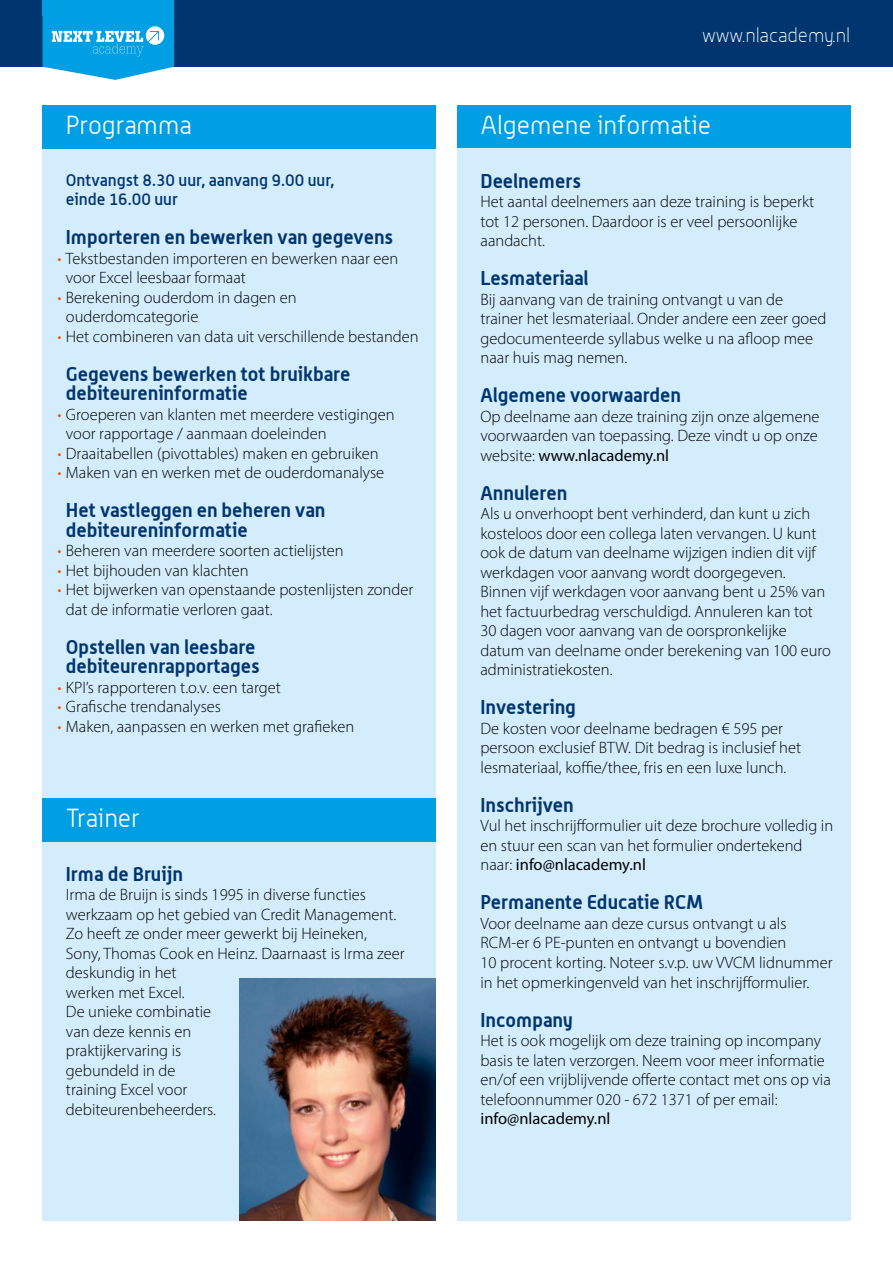
<style>
.page{position:relative;width:893px;height:1263px;background:#fff}
.page>*{position:absolute;margin:0;border:0;box-sizing:border-box;transform-origin:0 0}
.t1{font:300 25.5px "Alwyn";color:#fff}
.t2{font:700 19.5px/19.5px "Alwyn";color:#003570}
.t3{font:100 19.5px "Alwyn";color:#fff}
.t4{font:300 16.5px/19.5px "Myriad Pro";color:#000}
.t5{font:500 16.5px/19.5px "Alwyn";color:#003570}
.t6{font:16.5px "Myriad Pro";color:#000}
.s1{color:#ea5a06}
.s2{font-weight:400}
</style>
<div class="page">
<div style="left:43px;top:106px;width:393px;height:1114px;background:#d4edfc"></div>
<div style="left:457px;top:106px;width:393px;height:1114px;background:#d4edfc"></div>
<div style="left:43px;top:106px;width:393px;height:43px;background:#009ee3"></div>
<div style="left:43px;top:799px;width:393px;height:43px;background:#009ee3"></div>
<div style="left:457px;top:106px;width:393px;height:42px;background:#009ee3"></div>
<img style="left:239px;top:978px;width:197px;height:242px">
<div style="left:0;top:0;width:893px;height:67px;background:#003570"></div>
<svg style="left:43px;top:16px;width:131px;height:64px;background:#35b2e8"></svg>
<div style="left:43px;top:0;width:131px;height:16px;background:#009ee3"></div>
<h1 class="t1" style="left:66px;top:111px;width:127px">Programma</h1>
<p class="t5" style="left:66px;top:170px;width:270px">Ontvangst 8.30 uur, aanvang 9.00 uur, einde 16.00 uur</p>
<p class="t2" style="left:66px;top:227px;width:329px">Importeren en bewerken van gegevens</p>
<p class="t4" style="left:66px;top:248px;width:334px;text-indent:-8px"><span class="s1">•</span> Tekstbestanden importeren en bewerken naar een voor Excel leesbaar formaat</p>
<p class="t4" style="left:66px;top:287px;width:232px;text-indent:-8px"><span class="s1">•</span> Berekening ouderdom in dagen en ouderdomcategorie</p>
<p class="t4" style="left:57px;top:326px;width:363px"><span class="s1">•</span> Het combineren van data uit verschillende bestanden</p>
<p class="t2" style="left:66px;top:364px;width:286px">Gegevens bewerken tot bruikbare debiteureninformatie</p>
<p class="t4" style="left:66px;top:404px;width:330px;text-indent:-8px"><span class="s1">•</span> Groeperen van klanten met meerdere vestigingen voor rapportage / aanmaan doeleinden</p>
<p class="t4" style="left:57px;top:443px;width:323px"><span class="s1">•</span> Draaitabellen (pivottables) maken en gebruiken</p>
<p class="t4" style="left:57px;top:463px;width:328px"><span class="s1">•</span> Maken van en werken met de ouderdomanalyse</p>
<p class="t2" style="left:66px;top:500px;width:261px">Het vastleggen en beheren van debiteureninformatie</p>
<p class="t4" style="left:57px;top:541px;width:288px"><span class="s1">•</span> Beheren van meerdere soorten actielijsten</p>
<p class="t4" style="left:57px;top:560px;width:193px"><span class="s1">•</span> Het bijhouden van klachten</p>
<p class="t4" style="left:66px;top:580px;width:349px;text-indent:-8px"><span class="s1">•</span> Het bijwerken van openstaande postenlijsten zonder dat de informatie verloren gaat.</p>
<p class="t2" style="left:66px;top:637px;width:195px">Opstellen van leesbare debiteurenrapportages</p>
<p class="t4" style="left:57px;top:677px;width:225px"><span class="s1">•</span> KPI’s rapporteren t.o.v. een target</p>
<p class="t4" style="left:57px;top:697px;width:165px"><span class="s1">•</span> Grafische trendanalyses</p>
<p class="t4" style="left:57px;top:716px;width:298px"><span class="s1">•</span> Maken, aanpassen en werken met grafieken</p>
<h1 class="t1" style="left:66px;top:804px;width:76px">Trainer</h1>
<p class="t2" style="left:66px;top:863px;width:118px">Irma de Bruijn</p>
<p class="t4" style="left:66px;top:885px;width:340px">Irma de Bruijn is sinds 1995 in diverse functies werkzaam op het gebied van Credit Management.<br>Zo heeft ze onder meer gewerkt bij Heineken,<br>Sony, Thomas Cook en Heinz. Daarnaast is Irma zeer deskundig in het<br>werken met Excel.<br>De unieke combinatie<br>van deze kennis en<br>praktijkervaring is<br>gebundeld in de<br>training Excel voor<br>debiteurenbeheerders.</p>
<p class="t3" style="left:702px;top:25px;width:150px">www.nlacademy.nl</p>
<h1 class="t1" style="left:480px;top:110px;width:232px">Algemene informatie</h1>
<p class="t2" style="left:480px;top:171px;width:102px">Deelnemers</p>
<p class="t4" style="left:480px;top:192px;width:335px">Het aantal deelnemers aan deze training is beperkt tot 12 personen. Daardoor is er veel persoonlijke aandacht.</p>
<p class="t2" style="left:480px;top:268px;width:109px">Lesmateriaal</p>
<p class="t4" style="left:480px;top:289px;width:347px">Bij aanvang van de training ontvangt u van de trainer het lesmateriaal. Onder andere een zeer goed gedocumenteerde syllabus welke u na afloop mee naar huis mag nemen.</p>
<p class="t2" style="left:480px;top:385px;width:202px">Algemene voorwaarden</p>
<p class="t4" style="left:480px;top:406px;width:341px;text-align:justify">Op deelname aan deze training zijn onze algemene voorwaarden van toepassing. Deze vindt u op onze website: <span class="s2">www.nlacademy.nl</span></p>
<p class="t2" style="left:480px;top:483px;width:88px">Annuleren</p>
<p class="t4" style="left:480px;top:504px;width:352px">Als u onverhoopt bent verhinderd, dan kunt u zich kosteloos door een collega laten vervangen. U kunt ook de datum van deelname wijzigen indien dit vijf werkdagen voor aanvang wordt doorgegeven.<br>Binnen vijf werkdagen voor aanvang bent u 25% van het factuurbedrag verschuldigd. Annuleren kan tot 30 dagen voor aanvang van de oorspronkelijke datum van deelname onder berekening van 100 euro administratiekosten.</p>
<p class="t2" style="left:480px;top:697px;width:97px">Investering</p>
<p class="t4" style="left:480px;top:718px;width:322px">De kosten voor deelname bedragen € 595 per persoon exclusief BTW. Dit bedrag is inclusief het lesmateriaal, koffie/thee, fris en een luxe lunch.</p>
<p class="t2" style="left:480px;top:795px;width:95px">Inschrijven</p>
<p class="t4" style="left:480px;top:816px;width:354px">Vul het inschrijfformulier uit deze brochure volledig in en stuur een scan van het formulier ondertekend naar: <span class="s2">info@nlacademy.nl</span></p>
<p class="t2" style="left:480px;top:892px;width:224px">Permanente Educatie RCM</p>
<p class="t4" style="left:480px;top:913px;width:353px">Voor deelname aan deze cursus ontvangt u als RCM-er 6 PE-punten en ontvangt u bovendien<br>10 procent korting. Noteer s.v.p. uw VVCM lidnummer in het opmerkingenveld van het inschrijfformulier.</p>
<p class="t2" style="left:480px;top:1009px;width:94px">Incompany</p>
<p class="t4" style="left:480px;top:1030px;width:352px">Het is ook mogelijk om deze training op incompany basis te laten verzorgen. Neem voor meer informatie en/of een vrijblijvende offerte contact met ons op via telefoonnummer 020 - 672 1371 of per email:</p>
<p class="t6" style="left:480px;top:1109px;width:131px">info@nlacademy.nl</p>
</div>
